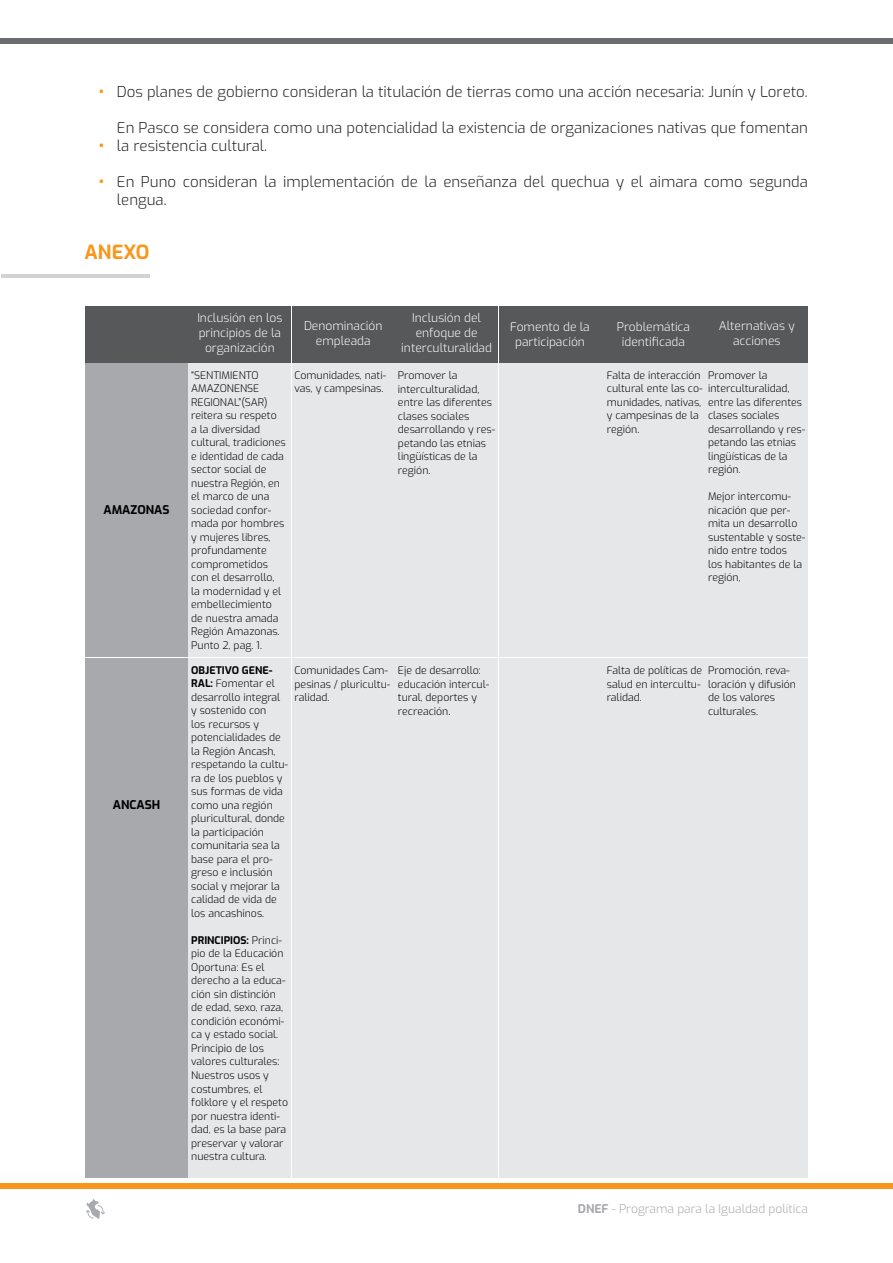
<style>
.page{position:relative;width:893px;height:1263px;background:#fff}
.page>*{position:absolute;margin:0;border:0;box-sizing:border-box;transform-origin:0 0}
.t1{font:700 19.5px "Exo";color:#f7971d}
.t2{font:300 15px/18px "Exo";color:#231f20}
.t3{font:900 15px "Exo";color:#f7971d}
.t4{font:300 12px/15px "Exo";color:#fff;text-align:center}
.t5{font:300 12px "Exo";color:#a8a9ad}
.t6{font:700 12px "Exo";color:#000001}
.t7{font:300 10.5px/13.5px "Exo";color:#000001}
.s1{font-weight:700}
</style>
<div class="page">
<div style="left:0;top:1183px;width:893px;height:5px;background:#f7971d"></div>
<hr style="left:1px;top:275px;width:149px;height:3px;background:#d1d2d4">
<svg style="left:86px;top:1199px;width:19px;height:20px"></svg>
<div style="left:85px;top:306px;width:102px;height:56px;background:#57585a"></div>
<div style="left:85px;top:363px;width:102px;height:294px;background:#a8a9ad"></div>
<div style="left:85px;top:658px;width:102px;height:520px;background:#a8a9ad"></div>
<div style="left:189px;top:306px;width:102px;height:56px;background:#57585a"></div>
<div style="left:189px;top:363px;width:102px;height:294px;background:#e6e7e9"></div>
<div style="left:189px;top:658px;width:102px;height:520px;background:#e6e7e9"></div>
<div style="left:292px;top:306px;width:102px;height:56px;background:#57585a"></div>
<div style="left:292px;top:363px;width:102px;height:294px;background:#e6e7e9"></div>
<div style="left:292px;top:658px;width:102px;height:520px;background:#e6e7e9"></div>
<div style="left:395px;top:306px;width:103px;height:56px;background:#57585a"></div>
<div style="left:395px;top:363px;width:103px;height:294px;background:#e6e7e9"></div>
<div style="left:395px;top:658px;width:103px;height:520px;background:#e6e7e9"></div>
<div style="left:499px;top:306px;width:102px;height:56px;background:#57585a"></div>
<div style="left:499px;top:363px;width:102px;height:294px;background:#e6e7e9"></div>
<div style="left:499px;top:658px;width:102px;height:520px;background:#e6e7e9"></div>
<div style="left:602px;top:306px;width:103px;height:56px;background:#57585a"></div>
<div style="left:602px;top:363px;width:103px;height:294px;background:#e6e7e9"></div>
<div style="left:602px;top:658px;width:103px;height:520px;background:#e6e7e9"></div>
<div style="left:706px;top:306px;width:102px;height:56px;background:#57585a"></div>
<div style="left:706px;top:363px;width:102px;height:294px;background:#e6e7e9"></div>
<div style="left:706px;top:658px;width:102px;height:520px;background:#e6e7e9"></div>
<div style="left:0;top:39px;width:893px;height:5px;background:#6c6d70"></div>
<h2 class="t3" style="left:99px;top:80px;width:6px">•</h2>
<h2 class="t3" style="left:99px;top:134px;width:6px">•</h2>
<h2 class="t3" style="left:99px;top:170px;width:6px">•</h2>
<h2 class="t2" style="left:117px;top:82px;width:692px">Dos planes de gobierno consideran la titulación de tierras como una acción necesaria: Junín y Loreto.</h2>
<h2 class="t2" style="left:117px;top:118px;width:692px">En Pasco se considera como una potencialidad la existencia de organizaciones nativas que fomentan la resistencia cultural.</h2>
<h2 class="t2" style="left:117px;top:172px;width:692px">En Puno consideran la implementación de la enseñanza del quechua y el aimara como segunda lengua.</h2>
<h1 class="t1" style="left:85px;top:237px;width:66px">ANEXO</h1>
<p class="t6" style="left:103px;top:501px;width:68px">AMAZONAS</p>
<p class="t6" style="left:113px;top:796px;width:49px">ANCASH</p>
<p class="t4" style="left:304px;top:318px;width:80px">Denominación empleada</p>
<p class="t4" style="left:401px;top:310px;width:92px">Inclusión del enfoque de interculturalidad</p>
<p class="t4" style="left:510px;top:319px;width:81px">Fomento de la participación</p>
<p class="t4" style="left:617px;top:319px;width:75px">Problemática identificada</p>
<p class="t4" style="left:719px;top:317px;width:77px">Alternativas y acciones</p>
<p class="t4" style="left:197px;top:310px;width:87px">Inclusión en los principios de la organización</p>
<p class="t7" style="left:191px;top:368px;width:96px">“SENTIMIENTO<br>AMAZONENSE<br>REGIONAL”(SAR) reitera su respeto<br>a la diversidad cultural, tradiciones e identidad de cada sector social de nuestra Región, en el marco de una sociedad confor&shy;mada por hombres y mujeres libres, profundamente comprometidos con el desarrollo, la modernidad y el embellecimiento de nuestra amada<br>Región Amazonas.<br>Punto 2, pag. 1.</p>
<p class="t7" style="left:191px;top:663px;width:98px"><span class="s1">OBJETIVO GENE-<br>RAL:</span> Fomentar el desarrollo integral y sostenido con<br>los recursos y potencialidades de la Región Ancash, respetando la cultu&shy;ra de los pueblos y sus formas de vida como una región pluricultural, donde la participación comunitaria sea la base para el pro&shy;greso e inclusión social y mejorar la calidad de vida de los ancashinos.</p>
<p class="t7" style="left:191px;top:933px;width:98px"><span class="s1">PRINCIPIOS:</span> Princi&shy;pio de la Educación<br>Oportuna: Es el derecho a la educa&shy;ción sin distinción de edad, sexo, raza, condición económi&shy;ca y estado social.<br>Principio de los valores culturales:<br>Nuestros usos y costumbres, el folklore y el respeto por nuestra identi&shy;dad, es la base para preservar y valorar nuestra cultura.</p>
<p class="t7" style="left:708px;top:368px;width:99px">Promover la interculturalidad, entre las diferentes clases sociales desarrollando y res&shy;petando las etnias lingüísticas de la región.</p>
<p class="t7" style="left:708px;top:489px;width:99px">Mejor intercomu&shy;nicación que per&shy;mita un desarrollo sustentable y soste&shy;nido entre todos<br>los habitantes de la región,</p>
<p class="t7" style="left:398px;top:368px;width:99px">Promover la interculturalidad, entre las diferentes clases sociales desarrollando y res&shy;petando las etnias lingüísticas de la región.</p>
<p class="t7" style="left:607px;top:368px;width:97px">Falta de interacción cultural ente las co&shy;munidades, nativas, y campesinas de la región.</p>
<p class="t7" style="left:295px;top:368px;width:93px">Comunidades, nati&shy;vas, y campesinas.</p>
<p class="t7" style="left:708px;top:663px;width:89px">Promoción, reva&shy;loración y difusión de los valores culturales.</p>
<p class="t7" style="left:398px;top:663px;width:93px">Eje de desarrollo: educación intercul&shy;tural, deportes y recreación.</p>
<p class="t7" style="left:607px;top:663px;width:97px">Falta de políticas de salud en intercultu&shy;ralidad.</p>
<p class="t7" style="left:295px;top:663px;width:97px">Comunidades Cam&shy;pesinas / pluricultu&shy;ralidad.</p>
<p class="t5" style="left:578px;top:1200px;width:231px"><span class="s1">DNEF</span> - Programa para la Igualdad política</p>
</div>
